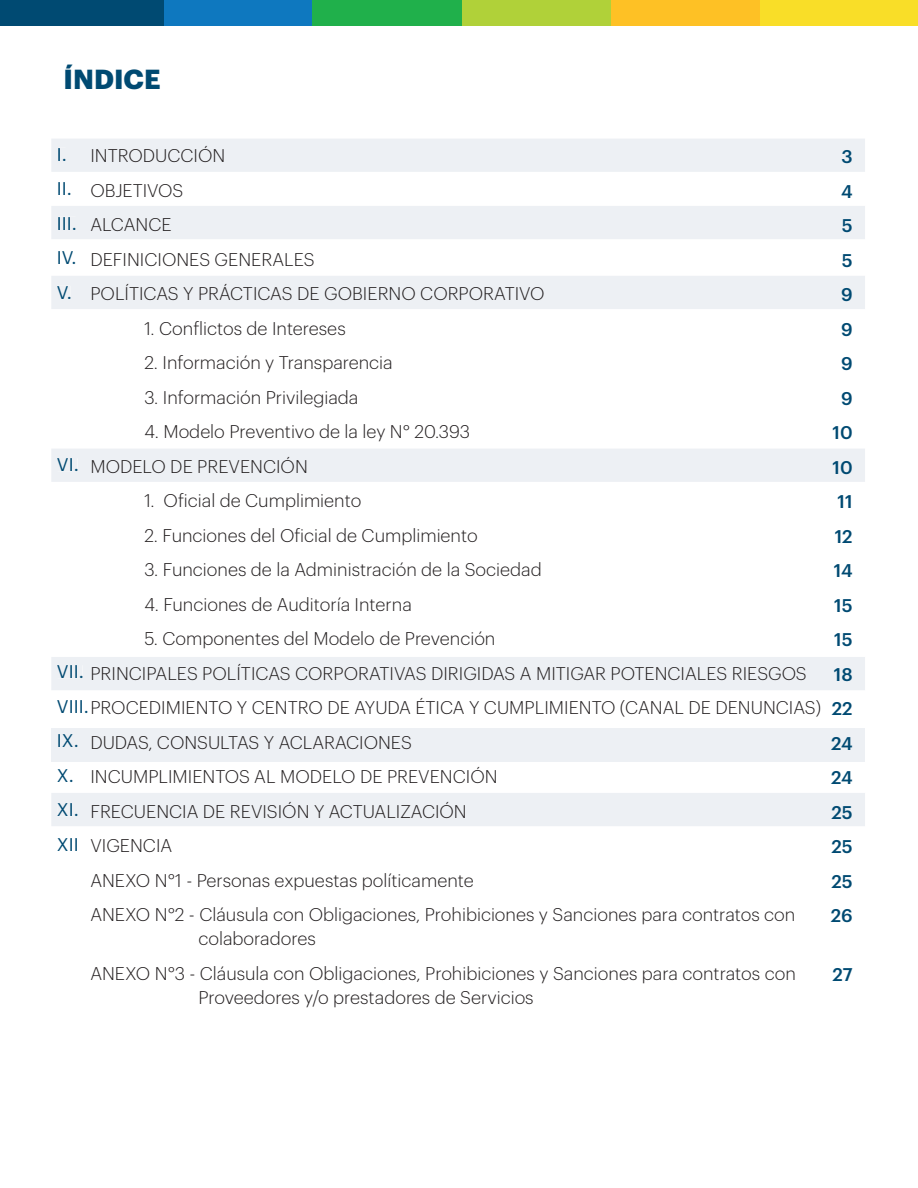
<style>
.page{position:relative;width:918px;height:1188px;background:#fff}
.page>*{position:absolute;margin:0;border:0;box-sizing:border-box;transform-origin:0 0}
.t1{font:700 27px "Graphik";color:#004a72}
.t2{font:300 18px/34.5px "Graphik";color:#231f20}
.t3{font:500 18px/34.5px "Graphik";color:#004a72;text-align:right}
.t4{font:18px "Graphik";color:#004a72}
.s1{font-weight:400;color:#004a72}
</style>
<div class="page">
<div style="left:51px;top:728px;width:814px;height:33px;background:#edf0f4"></div>
<div style="left:164px;top:0;width:149px;height:25px;background:#0e78bf"></div>
<div style="left:0;top:0;width:164px;height:25px;background:#004a72"></div>
<div style="left:313px;top:0;width:149px;height:25px;background:#20b04b"></div>
<div style="left:462px;top:0;width:149px;height:25px;background:#b0d139"></div>
<div style="left:611px;top:0;width:149px;height:25px;background:#fec125"></div>
<div style="left:760px;top:0;width:158px;height:25px;background:#f9de28"></div>
<div style="left:51px;top:139px;width:814px;height:33px;background:#edf0f4"></div>
<div style="left:59px;top:148px;width:7px;height:13px;background:#edf0f4"></div>
<div style="left:51px;top:206px;width:814px;height:33px;background:#edf0f4"></div>
<div style="left:59px;top:217px;width:17px;height:13px;background:#edf0f4"></div>
<div style="left:51px;top:276px;width:814px;height:33px;background:#edf0f4"></div>
<div style="left:58px;top:286px;width:12px;height:13px;background:#edf0f4"></div>
<div style="left:51px;top:449px;width:814px;height:33px;background:#edf0f4"></div>
<div style="left:58px;top:458px;width:19px;height:13px;background:#edf0f4"></div>
<div style="left:51px;top:657px;width:814px;height:33px;background:#edf0f4"></div>
<div style="left:58px;top:665px;width:24px;height:13px;background:#edf0f4"></div>
<div style="left:51px;top:793px;width:814px;height:33px;background:#edf0f4"></div>
<div style="left:58px;top:803px;width:19px;height:13px;background:#edf0f4"></div>
<h1 class="t1" style="left:64px;top:59px;width:99px">ÍNDICE</h1>
<p class="t4" style="left:57px;top:141px;width:12px">I.</p>
<p class="t4" style="left:57px;top:175px;width:17px">II.</p>
<p class="t4" style="left:57px;top:210px;width:22px">III.</p>
<p class="t4" style="left:57px;top:244px;width:21px">IV.</p>
<p class="t4" style="left:57px;top:279px;width:16px">V.</p>
<p class="t4" style="left:57px;top:451px;width:23px">VI.</p>
<p class="t2" style="left:90px;top:137px;width:456px">INTRODUCCIÓN<br>OBJETIVOS<br>ALCANCE<br>DEFINICIONES GENERALES<br>POLÍTICAS Y PRÁCTICAS DE GOBIERNO CORPORATIVO</p>
<p class="t2" style="left:144px;top:310px;width:203px">1. Conflictos de Intereses</p>
<p class="t2" style="left:144px;top:344px;width:250px">2. Información y Transparencia</p>
<p class="t2" style="left:144px;top:379px;width:216px">3. Información Privilegiada</p>
<p class="t2" style="left:90px;top:413px;width:381px;text-indent:54px">4. Modelo Preventivo de la ley N° 20.393<br>MODELO DE PREVENCIÓN</p>
<p class="t2" style="left:144px;top:482px;width:218px">1. Oficial de Cumplimiento</p>
<p class="t2" style="left:144px;top:517px;width:335px">2. Funciones del Oficial de Cumplimiento</p>
<p class="t2" style="left:144px;top:551px;width:399px">3. Funciones de la Administración de la Sociedad</p>
<p class="t2" style="left:144px;top:586px;width:269px">4. Funciones de Auditoría Interna</p>
<p class="t2" style="left:144px;top:620px;width:353px">5. Componentes del Modelo de Prevención</p>
<p class="t2" style="left:57px;top:655px;width:751px"><span class="s1">VII.</span> PRINCIPALES POLÍTICAS CORPORATIVAS DIRIGIDAS A MITIGAR POTENCIALES RIESGOS</p>
<p class="t2" style="left:57px;top:690px;width:766px;line-height:32.8px"><span class="s1">VIII.</span>PROCEDIMIENTO Y CENTRO DE AYUDA ÉTICA Y CUMPLIMIENTO (CANAL DE DENUNCIAS)<br><span class="s1">IX.</span></p>
<p class="t4" style="left:57px;top:762px;width:18px">X.</p>
<p class="t2" style="left:90px;top:724px;width:707px">DUDAS, CONSULTAS Y ACLARACIONES<br>INCUMPLIMIENTOS AL MODELO DE PREVENCIÓN<br>FRECUENCIA DE REVISIÓN Y ACTUALIZACIÓN<br>VIGENCIA<br>ANEXO N°1 - Personas expuestas políticamente<br>ANEXO N°2 - Cláusula con Obligaciones, Prohibiciones y Sanciones para contratos con</p>
<p class="t2" style="left:90px;top:920px;width:707px;text-indent:108px">colaboradores<br>ANEXO N°3 - Cláusula con Obligaciones, Prohibiciones y Sanciones para contratos con</p>
<p class="t2" style="left:198px;top:979px;width:337px">Proveedores y/o prestadores de Servicios</p>
<p class="t4" style="left:57px;top:796px;width:23px">XI.</p>
<p class="t4" style="left:57px;top:831px;width:23px">XII</p>
<p class="t3" style="left:831px;top:138px;width:23px">3<br>4<br>5<br>5<br>9<br>9<br>9<br>9<br>10<br>10<br>11<br>12<br>14<br>15<br>15<br>18<br>22<br>24<br>24<br>25<br>25<br>25<br>26</p>
<p class="t3" style="left:832px;top:955px;width:22px">27</p>
</div>
